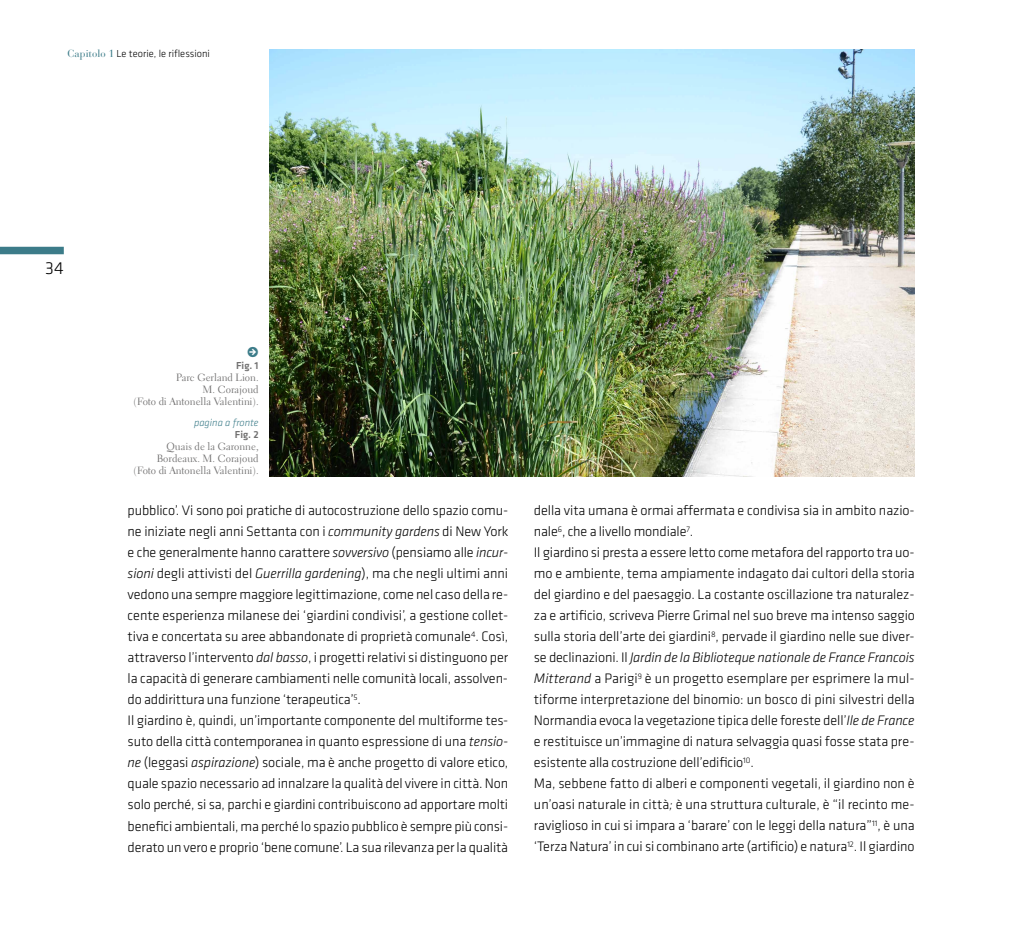
<style>
.page{position:relative;width:1021px;height:936px;background:#fff}
.page>*{position:absolute;margin:0;border:0;box-sizing:border-box;transform-origin:0 0}
.t1{font:300 18px "Klavika";color:#000}
.t2{font:700 15px "Klavika";color:#3c7c89}
.t3{font:300 14.25px/21px "Klavika";letter-spacing:-.01em;color:#000}
.t4{font:10.5px/12px "Electra LT Std";color:#706f6f;text-align:right}
.t5{font:300 10.5px "Klavika";color:#000}
.t6{font:italic 300 10.5px "Klavika";color:#3c7c89}
.t7{font:500 10.5px "Klavika";color:#706f6f}
.s1{font-family:"Bauer Bodoni Std";font-weight:400;color:#3c7c89}
.s2{font-style:italic}
</style>
<div class="page">
<div style="left:0;top:247px;width:64px;height:7px;background:#3c7c89"></div>
<img style="left:269px;top:49px;width:645px;height:427px">
<p class="t5" style="left:68px;top:48px;width:144px"><span class="s1">Capitolo 1</span> Le teorie, le riflessioni</p>
<p class="t1" style="left:45px;top:258px;width:20px">34</p>
<p class="t2" style="left:247px;top:344px;width:13px">•</p>
<p class="t7" style="left:236px;top:360px;width:24px">Fig. 1</p>
<p class="t4" style="left:134px;top:372px;width:126px">Parc Gerland Lion.<br>M. Corajoud<br>(Foto di Antonella Valentini).</p>
<p class="t6" style="left:194px;top:416px;width:66px">pagina a fronte</p>
<p class="t7" style="left:235px;top:428px;width:25px">Fig. 2</p>
<p class="t4" style="left:134px;top:440px;width:126px">Quais de la Garonne,<br>Bordeaux. M. Corajoud (Foto di Antonella Valentini).</p>
<p class="t3" style="left:128px;top:500px;width:382px">pubblico’. Vi sono poi pratiche di autocostruzione dello spazio comu&shy;ne iniziate negli anni Settanta con i <span class="s2">community gardens</span> di New York e che generalmente hanno carattere <span class="s2">sovversivo</span> (pensiamo alle <span class="s2">incur&shy;sioni</span> degli attivisti del <span class="s2">Guerrilla gardening</span>), ma che negli ultimi anni vedono una sempre maggiore legittimazione, come nel caso della re&shy;cente esperienza milanese dei ‘giardini condivisi’, a gestione collet&shy;tiva e concertata su aree abbandonate di proprietà comunale<sup>4</sup>. Così, attraverso l’intervento <span class="s2">dal basso</span>, i progetti relativi si distinguono per la capacità di generare cambiamenti nelle comunità locali, assolven&shy;do addirittura una funzione ‘terapeutica’<sup>5</sup>.<br>Il giardino è, quindi, un’importante componente del multiforme tes&shy;suto della città contemporanea in quanto espressione di una <span class="s2">tensio&shy;ne</span> (leggasi <span class="s2">aspirazione</span>) sociale, ma è anche progetto di valore etico, quale spazio necessario ad innalzare la qualità del vivere in città. Non solo perché, si sa, parchi e giardini contribuiscono ad apportare molti benefici ambientali, ma perché lo spazio pubblico è sempre più consi&shy;derato un vero e proprio ‘bene comune’. La sua rilevanza per la qualità</p>
<p class="t3" style="left:534px;top:500px;width:382px">della vita umana è ormai affermata e condivisa sia in ambito nazio&shy;nale<sup>6</sup>, che a livello mondiale<sup>7</sup>.<br>Il giardino si presta a essere letto come metafora del rapporto tra uo&shy;mo e ambiente, tema ampiamente indagato dai cultori della storia del giardino e del paesaggio. La costante oscillazione tra naturalez&shy;za e artificio, scriveva Pierre Grimal nel suo breve ma intenso saggio sulla storia dell’arte dei giardini<sup>8</sup>, pervade il giardino nelle sue diver&shy;se declinazioni. Il <span class="s2">Jardin de la Biblioteque nationale de France Francois Mitterand</span> a Parigi<sup>9</sup> è un progetto esemplare per esprimere la mul&shy;tiforme interpretazione del binomio: un bosco di pini silvestri della Normandia evoca la vegetazione tipica delle foreste dell’<span class="s2">Ile de France </span>e restituisce un’immagine di natura selvaggia quasi fosse stata pre&shy;esistente alla costruzione dell’edificio<sup>10</sup>.<br>Ma, sebbene fatto di alberi e componenti vegetali, il giardino non è un’oasi naturale in città<span class="s2">;</span> è una struttura culturale, è “il recinto me&shy;raviglioso in cui si impara a ‘barare’ con le leggi della natura”<sup>11</sup>, è una ‘Terza Natura’ in cui si combinano arte (artificio) e natura<sup>12</sup>. Il giardino</p>
</div>
